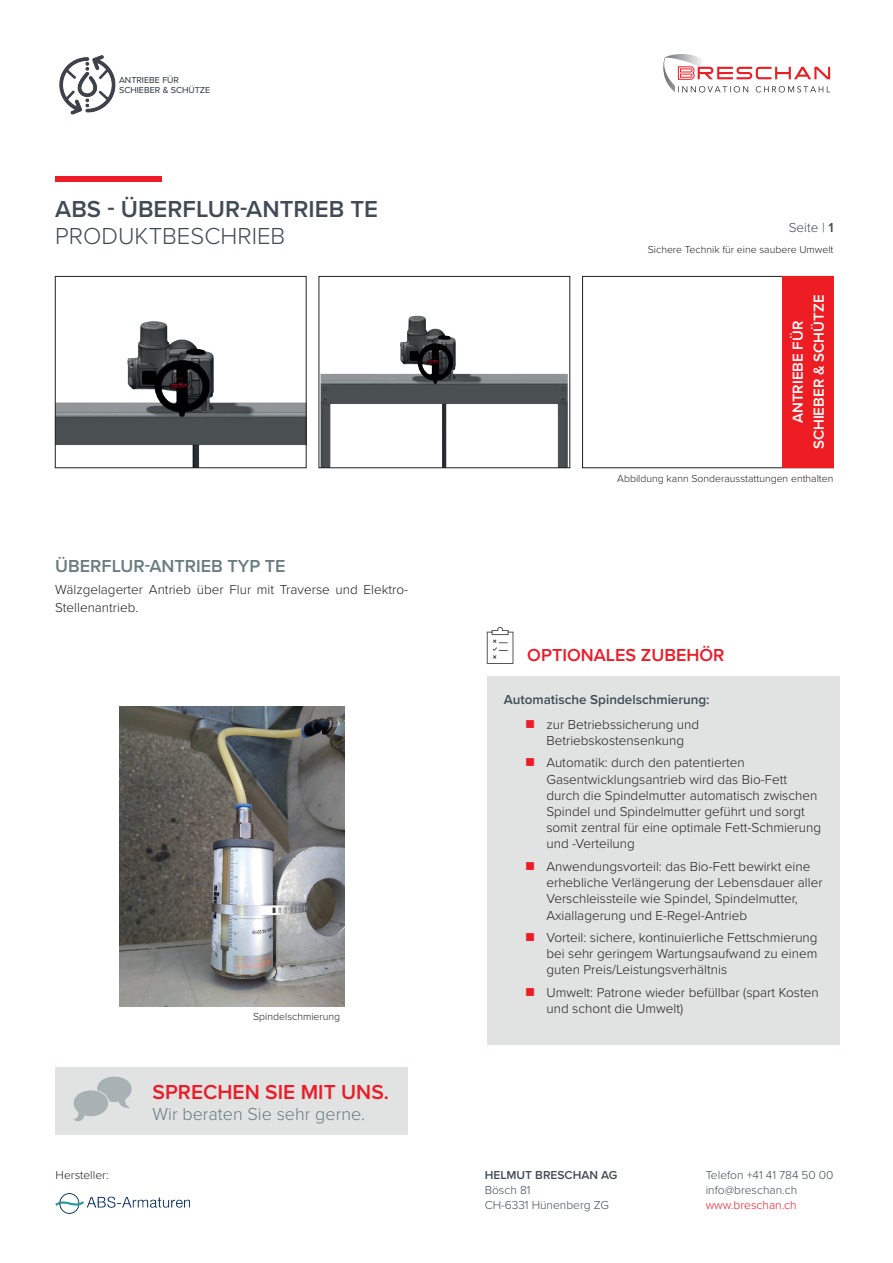
<style>
.page{position:relative;width:893px;height:1263px;background:#fff}
.page>*{position:absolute;margin:0;border:0;box-sizing:border-box;transform-origin:0 0}
.t1{font:600 24px "Proxima Nova";color:#414b55}
.t2{font:300 24px "Proxima Nova";color:#414b55}
.t3{font:600 21px "Proxima Nova";color:#eb1c28}
.t4{font:300 18px "Proxima Nova";color:#697c7f}
.t5{font:600 18px "Proxima Nova";color:#697c7f}
.t6{font:600 18px "Proxima Nova";color:#eb1c28}
.t7{font:600 15px/21px "Proxima Nova";color:#fff;text-align:center}
.t8{font:300 13.5px/16.2px "Proxima Nova";color:#231f20}
.t9{font:600 13.5px "Proxima Nova";color:#404b55}
.t10{font:300 13.5px "Proxima Nova";color:#414b55}
.t11{font:300 12px/15px "Proxima Nova";color:#414b55}
.t12{font:600 12px "Proxima Nova";color:#414b55}
.t13{font:300 12px "Proxima Nova";color:#eb1c28}
.t14{font:300 12px "Proxima Nova";color:#231f20}
.t15{font:300 10.5px "Proxima Nova";color:#231f20}
.t16{font:9px/10.8px "Proxima Nova";color:#28303b}
.s1{font-weight:600}
</style>
<div class="page">
<div style="left:583px;top:276px;width:250px;height:192px;border:1px solid #231f20"></div>
<div style="left:55px;top:176px;width:107px;height:6px;background:#eb1c28"></div>
<svg style="left:663px;top:54px;width:167px;height:38px"></svg>
<div style="left:55px;top:1067px;width:353px;height:68px;background:#e1e3e3"></div>
<img style="left:55px;top:1193px;width:135px;height:20px">
<div style="left:782px;top:276px;width:51px;height:192px;background:#ee1d23"></div>
<img style="left:321px;top:315px;width:247px;height:151px">
<div style="left:319px;top:276px;width:251px;height:192px;border:1px solid #231f20"></div>
<img style="left:57px;top:321px;width:247px;height:145px">
<div style="left:55px;top:276px;width:251px;height:192px;border:1px solid #231f20"></div>
<img style="left:59px;top:55px;width:57px;height:60px">
<div style="left:487px;top:676px;width:353px;height:369px;background:#e1e3e3"></div>
<svg style="left:486px;top:626px;width:28px;height:38px"></svg>
<img style="left:119px;top:706px;width:225px;height:300px">
<p class="t16" style="left:119px;top:74px;width:93px">ANTRIEBE FÜR<br>SCHIEBER &amp; SCHÜTZE</p>
<h1 class="t1" style="left:55px;top:191px;width:324px">ABS - ÜBERFLUR-ANTRIEB TE</h1>
<h1 class="t2" style="left:55px;top:218px;width:232px">PRODUKTBESCHRIEB</h1>
<h3 class="t5" style="left:55px;top:552px;width:232px">ÜBERFLUR-ANTRIEB TYP TE</h3>
<p class="t8" style="left:55px;top:580px;width:354px;line-height:18px">Wälzgelagerter Antrieb über Flur mit Traverse und Elektro-<br>Stellenantrieb.</p>
<p class="t15" style="left:253px;top:1009px;width:89px">Spindelschmierung</p>
<p class="t14" style="left:56px;top:1166px;width:55px">Hersteller:</p>
<h2 class="t3" style="left:153px;top:1076px;width:238px">SPRECHEN SIE MIT UNS.</h2>
<h3 class="t4" style="left:153px;top:1101px;width:214px">Wir beraten Sie sehr gerne.</h3>
<p class="t10" style="left:789px;top:217px;width:46px">Seite | <span class="s1">1</span></p>
<p class="t15" style="left:648px;top:241px;width:187px">Sichere Technik für eine saubere Umwelt</p>
<p class="t7" style="left:787px;top:449px;width:156px;rotate:-90deg">ANTRIEBE FÜR<br>SCHIEBER &amp; SCHÜTZE</p>
<p class="t15" style="left:617px;top:471px;width:218px">Abbildung kann Sonderausstattungen enthalten</p>
<h3 class="t6" style="left:527px;top:641px;width:199px">OPTIONALES ZUBEHÖR</h3>
<p class="t9" style="left:504px;top:689px;width:207px">Automatische Spindelschmierung:</p>
<p class="t8" style="left:546px;top:715px;width:154px">zur Betriebssicherung und<br>Betriebskostensenkung</p>
<p class="t8" style="left:546px;top:754px;width:276px">Automatik: durch den patentierten Gasentwicklungsantrieb wird das Bio-Fett durch die Spindelmutter automatisch zwischen Spindel und Spindelmutter geführt und sorgt somit zentral für eine optimale Fett-Schmierung und -Verteilung</p>
<p class="t8" style="left:546px;top:857px;width:278px">Anwendungsvorteil: das Bio-Fett bewirkt eine erhebliche Verlängerung der Lebensdauer aller Verschleissteile wie Spindel, Spindelmutter, Axiallagerung und E-Regel-Antrieb</p>
<p class="t8" style="left:546px;top:929px;width:273px;text-align:justify">Vorteil: sichere, kontinuierliche Fettschmierung bei sehr geringem Wartungsaufwand zu einem guten Preis/Leistungsverhältnis</p>
<p class="t8" style="left:546px;top:984px;width:274px">Umwelt: Patrone wieder befüllbar (spart Kosten und schont die Umwelt)</p>
<p class="t12" style="left:485px;top:1166px;width:134px">HELMUT BRESCHAN AG</p>
<p class="t11" style="left:485px;top:1182px;width:126px">Bösch 81<br>CH-6331 Hünenberg ZG</p>
<p class="t11" style="left:706px;top:1167px;width:129px">Telefon +41 41 784 50 00 info@breschan.ch</p>
<p class="t13" style="left:706px;top:1196px;width:92px">www.breschan.ch</p>
</div>
